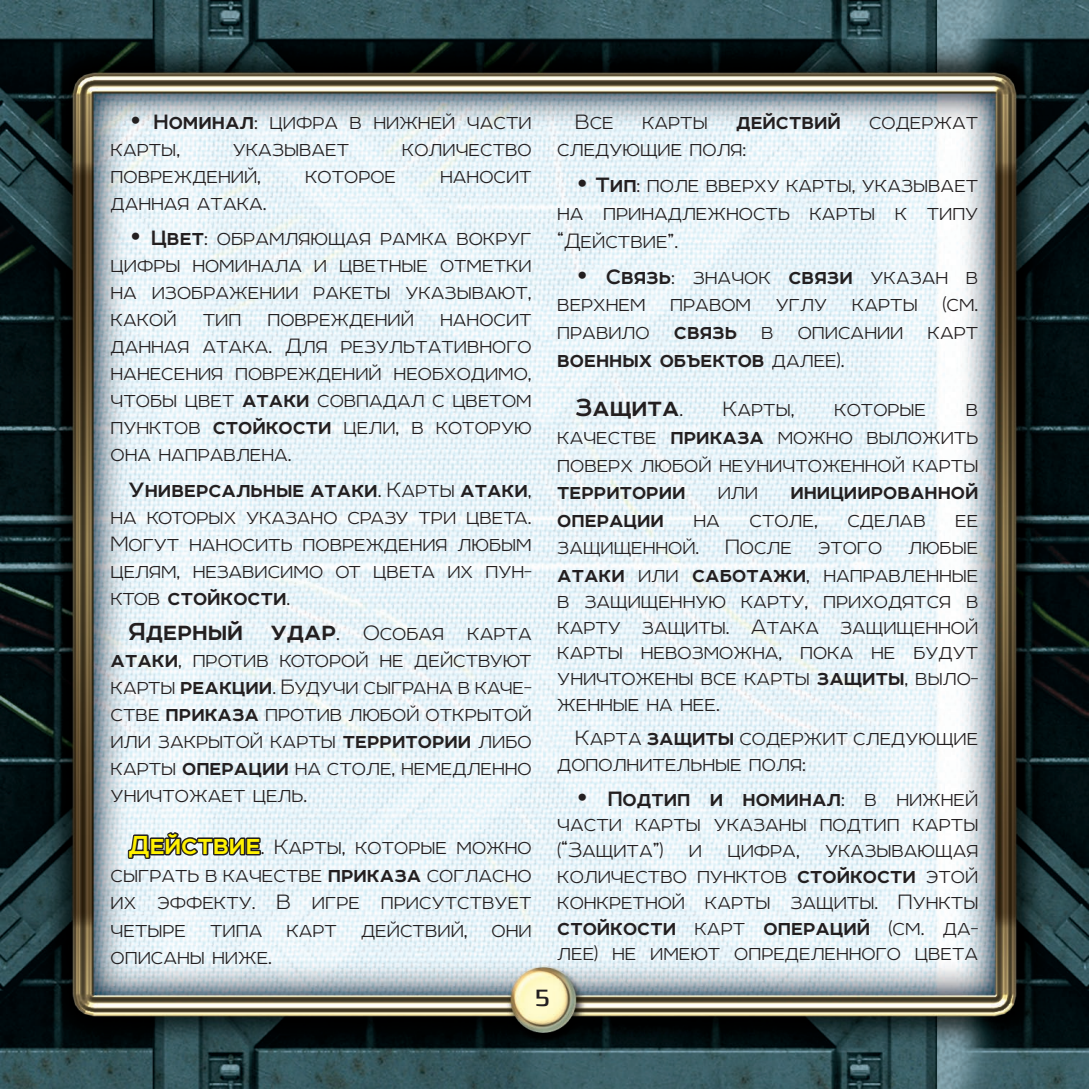
<style>
.page{position:relative;width:1089px;height:1089px;background:#fff}
.page>*{position:absolute;margin:0;border:0;box-sizing:border-box;transform-origin:0 0}
.t1{font:700 28.5px "Room";color:#231f20}
.t2{font:100 24px/27px "Room";color:#231f20;text-align:justify}
.t3{font:24px "Francker CYR";color:#231f20}
.s1{font-family:"Century Gothic";font-weight:700}
.s2{font-weight:700}
.s3{font-weight:700;font-size:28.5px}
.s4{font-weight:700;font-size:30px;color:#fff101}
.s5{font-weight:100;font-size:24px}
</style>
<div class="page">
<img style="left:0;top:0;width:1089px;height:1089px">
<svg style="left:126px;top:829px;width:136px;height:62px"></svg>
<p class="t2" style="left:111px;top:108px;width:422px;text-indent:18px"><span class="s1">•</span> <span class="s2">Номинал</span>: цифра в нижней части карты,</p>
<p class="t2" style="left:233px;top:135px;width:118px">указывает</p>
<p class="t2" style="left:402px;top:135px;width:131px">количество</p>
<p class="t2" style="left:111px;top:162px;width:152px">повреждений,</p>
<p class="t2" style="left:305px;top:162px;width:92px">которое</p>
<p class="t2" style="left:440px;top:162px;width:93px">наносит</p>
<p class="t2" style="left:111px;top:189px;width:158px">данная атака.</p>
<p class="t2" style="left:111px;top:224px;width:422px;text-indent:18px"><span class="s1">•</span> <span class="s2">Цвет</span>: обрамляющая рамка вокруг цифры номинала и цветные отметки на изображении ракеты указывают, какой тип повреждений наносит данная атака. Для результативного нанесения повреждений необходимо, чтобы цвет <span class="s2">атаки</span> совпадал с цветом пунктов <span class="s2">стойкости</span> цели, в которую она направлена.</p>
<p class="t2" style="left:111px;top:476px;width:422px;text-indent:18px"><span class="s2">Универсальные атаки</span>. Карты <span class="s2">атаки</span>, на которых указано сразу три цвета.<br>Могут наносить повреждения любым целям, независимо от цвета их пун&shy;ктов <span class="s2">стойкости</span>.</p>
<p class="t2" style="left:111px;top:619px;width:422px;text-indent:18px"><span class="s3">Ядерный удар</span>. Особая карта <span class="s2">атаки</span>, против которой не действуют карты <span class="s2">реакции</span>. Будучи сыграна в каче&shy;стве <span class="s2">приказа</span> против любой открытой или закрытой карты <span class="s2">территории</span> либо карты <span class="s2">операции</span> на столе, немедленно уничтожает цель.</p>
<p class="t2" style="left:111px;top:832px;width:422px;text-indent:18px"><span class="s4">Действие</span>. Карты, которые можно сыграть в качестве <span class="s2">приказа</span> согласно их эффекту. В игре присутствует четыре типа карт действий, они описаны ниже.</p>
<p class="t2" style="left:557px;top:107px;width:422px;text-indent:18px">Все карты <span class="s2">действий</span> содержат следующие поля:</p>
<p class="t2" style="left:557px;top:171px;width:422px;text-indent:18px"><span class="s1">•</span> <span class="s2">Тип</span>: поле вверху карты, указывает на принадлежность карты к типу “Действие”.</p>
<p class="t2" style="left:557px;top:262px;width:422px;text-indent:18px"><span class="s1">•</span> <span class="s2">Связь</span>: значок <span class="s2">связи</span> указан в верхнем правом углу карты (см. правило <span class="s2">связь</span> в описании карт <span class="s2">военных объектов</span> далее).</p>
<p class="t1" style="left:575px;top:392px;width:109px">Защита<span class="s5">.</span></p>
<p class="t2" style="left:723px;top:395px;width:73px">Карты,</p>
<p class="t2" style="left:834px;top:395px;width:93px">которые</p>
<p class="t2" style="left:557px;top:395px;width:422px;text-indent:409px">в качестве <span class="s2">приказа</span> можно выложить поверх любой неуничтоженной карты <span class="s2">территории</span></p>
<p class="t2" style="left:557px;top:478px;width:422px;text-indent:233px"><span class="s2">инициированной операции</span> на столе, сделав ее защищенной. После этого любые <span class="s2">атаки</span> или <span class="s2">саботажи</span>, направленные в защищенную карту, приходятся в карту защиты. Атака защищенной карты невозможна, пока не будут уничтожены все карты <span class="s2">защиты</span>, выло&shy;женные на нее.</p>
<p class="t2" style="left:557px;top:725px;width:422px;line-height:25.8px;text-indent:18px">Карта <span class="s2">защиты</span> содержит следующие дополнительные поля:</p>
<p class="t2" style="left:557px;top:785px;width:422px;line-height:25.8px;text-indent:18px"><span class="s1">•</span> <span class="s2">Подтип и номинал</span>: в нижней части карты указаны подтип карты (“Защита”) и цифра, указывающая количество пунктов <span class="s2">стойкости</span> этой конкретной карты защиты. Пункты <span class="s2">стойкости</span> карт <span class="s2">операций</span> (см. да&shy;лее) не имеют определенного цвета</p>
<p class="t2" style="left:717px;top:478px;width:42px">или</p>
<p class="t3" style="left:534px;top:983px;width:18px">5</p>
</div>
